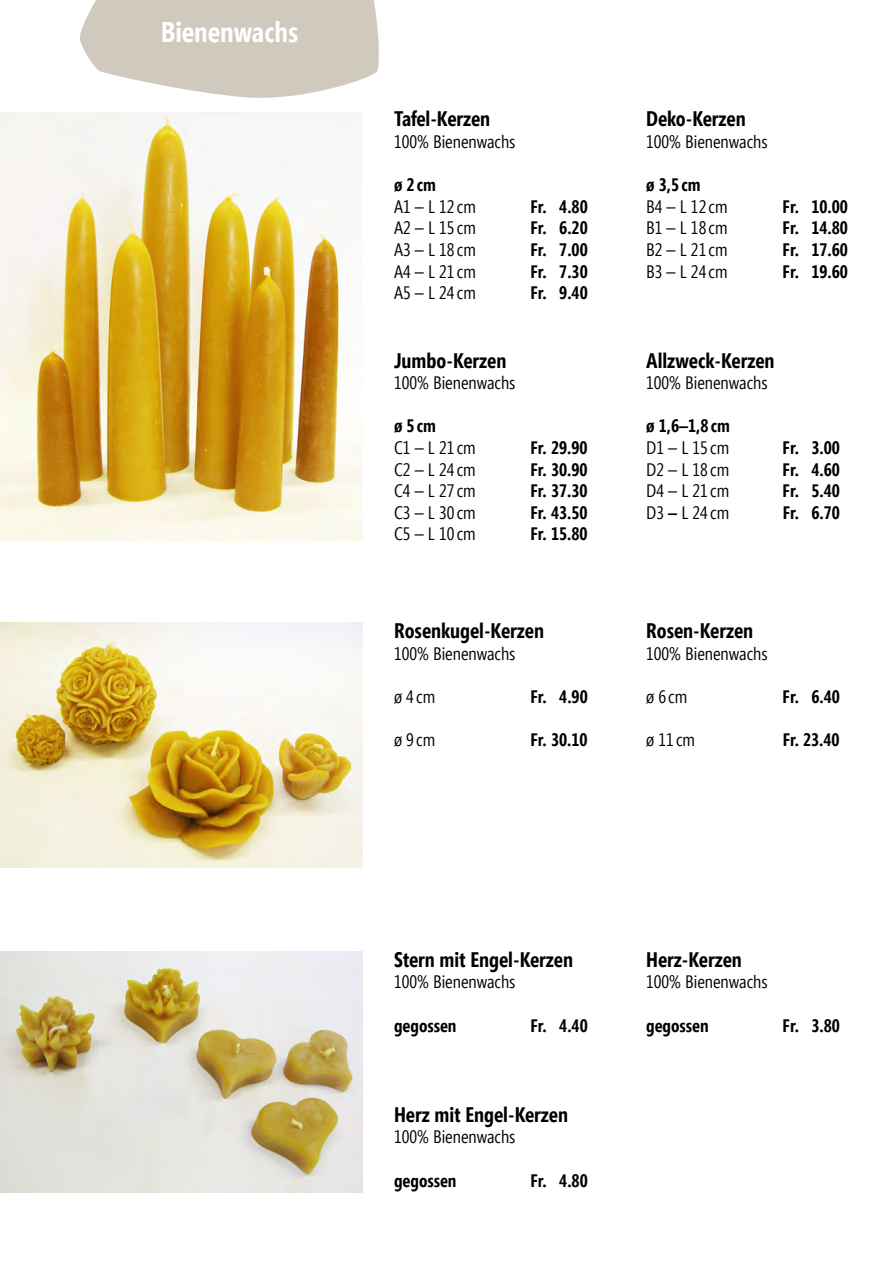
<style>
.page{position:relative;width:893px;height:1263px;background:#fff}
.page>*{position:absolute;margin:0;border:0;box-sizing:border-box;transform-origin:0 0}
.t1{font:700 28.5px "Segoe Condensed";color:#fff}
.t2{font:700 21px "Segoe Condensed";color:#000}
.t3{font:18px "Segoe Condensed";color:#000}
.t4{font:700 18px "Segoe Condensed";color:#000}
.s1{font-weight:700}
</style>
<div class="page">
<img style="left:0;top:113px;width:363px;height:427px">
<img style="left:0;top:622px;width:363px;height:245px">
<img style="left:0;top:951px;width:363px;height:241px">
<svg style="left:80px;top:0;width:299px;height:98px;background:#d6d0c6"></svg>
<h1 class="t1" style="left:161px;top:14px;width:139px">Bienenwachs</h1>
<p class="t2" style="left:394px;top:106px;width:98px">Tafel-Kerzen</p>
<p class="t3" style="left:394px;top:130px;width:123px">100% Bienenwachs</p>
<p class="t4" style="left:394px;top:174px;width:44px">ø 2cm</p>
<p class="t3" style="left:394px;top:195px;width:83px">A1 – L 12 cm</p>
<p class="t4" style="left:531px;top:195px;width:59px">Fr. 4.80</p>
<p class="t3" style="left:394px;top:217px;width:83px">A2 – L 15 cm</p>
<p class="t4" style="left:531px;top:217px;width:59px">Fr. 6.20</p>
<p class="t3" style="left:394px;top:238px;width:83px">A3 – L 18 cm</p>
<p class="t4" style="left:531px;top:238px;width:59px">Fr. 7.00</p>
<p class="t3" style="left:394px;top:260px;width:83px">A4 – L 21 cm</p>
<p class="t4" style="left:531px;top:260px;width:59px">Fr. 7.30</p>
<p class="t3" style="left:394px;top:282px;width:83px">A5 – L 24 cm</p>
<p class="t4" style="left:531px;top:282px;width:59px">Fr. 9.40</p>
<p class="t2" style="left:394px;top:347px;width:114px">Jumbo-Kerzen</p>
<p class="t3" style="left:394px;top:372px;width:123px">100% Bienenwachs</p>
<p class="t4" style="left:394px;top:415px;width:44px">ø 5cm</p>
<p class="t3" style="left:394px;top:436px;width:83px">C1 – L 21 cm</p>
<p class="t4" style="left:531px;top:436px;width:59px">Fr. 29.90</p>
<p class="t3" style="left:394px;top:458px;width:83px">C2 – L 24 cm</p>
<p class="t4" style="left:531px;top:458px;width:59px">Fr. 30.90</p>
<p class="t3" style="left:394px;top:480px;width:83px">C4 – L 27 cm</p>
<p class="t4" style="left:531px;top:480px;width:59px">Fr. 37.30</p>
<p class="t3" style="left:394px;top:501px;width:83px">C3 – L 30 cm</p>
<p class="t4" style="left:531px;top:501px;width:59px">Fr. 43.50</p>
<p class="t3" style="left:394px;top:523px;width:83px">C5 – L 10 cm</p>
<p class="t4" style="left:531px;top:523px;width:59px">Fr. 15.80</p>
<p class="t2" style="left:394px;top:618px;width:152px">Rosenkugel-Kerzen</p>
<p class="t3" style="left:394px;top:642px;width:123px">100% Bienenwachs</p>
<p class="t3" style="left:394px;top:685px;width:43px">ø 4cm</p>
<p class="t4" style="left:531px;top:685px;width:59px">Fr. 4.90</p>
<p class="t3" style="left:394px;top:728px;width:43px">ø 9cm</p>
<p class="t4" style="left:531px;top:728px;width:59px">Fr. 30.10</p>
<p class="t2" style="left:646px;top:106px;width:101px">Deko-Kerzen</p>
<p class="t3" style="left:646px;top:130px;width:123px">100% Bienenwachs</p>
<p class="t4" style="left:646px;top:174px;width:56px">ø 3,5 cm</p>
<p class="t3" style="left:646px;top:195px;width:83px">B4 – L 12 cm</p>
<p class="t4" style="left:783px;top:195px;width:67px">Fr. 10.00</p>
<p class="t3" style="left:646px;top:217px;width:83px">B1 – L 18 cm</p>
<p class="t4" style="left:783px;top:217px;width:67px">Fr. 14.80</p>
<p class="t3" style="left:646px;top:238px;width:83px">B2 – L 21 cm</p>
<p class="t4" style="left:783px;top:238px;width:67px">Fr. 17.60</p>
<p class="t3" style="left:646px;top:260px;width:83px">B3 – L 24 cm</p>
<p class="t4" style="left:783px;top:260px;width:67px">Fr. 19.60</p>
<p class="t2" style="left:646px;top:347px;width:130px">Allzweck-Kerzen</p>
<p class="t3" style="left:646px;top:372px;width:123px">100% Bienenwachs</p>
<p class="t4" style="left:646px;top:415px;width:85px">ø 1,6–1,8 cm</p>
<p class="t3" style="left:646px;top:436px;width:85px">D1 – L 15 cm</p>
<p class="t4" style="left:783px;top:436px;width:59px">Fr. 3.00</p>
<p class="t3" style="left:646px;top:458px;width:85px">D2 – L 18 cm</p>
<p class="t4" style="left:783px;top:458px;width:59px">Fr. 4.60</p>
<p class="t3" style="left:646px;top:480px;width:85px">D4 – L 21 cm</p>
<p class="t4" style="left:783px;top:480px;width:59px">Fr. 5.40</p>
<p class="t3" style="left:646px;top:501px;width:85px">D3 <span class="s1">–</span> L 24 cm</p>
<p class="t4" style="left:783px;top:501px;width:59px">Fr. 6.70</p>
<p class="t2" style="left:646px;top:618px;width:109px">Rosen-Kerzen</p>
<p class="t3" style="left:646px;top:642px;width:123px">100% Bienenwachs</p>
<p class="t3" style="left:646px;top:685px;width:43px">ø 6cm</p>
<p class="t4" style="left:783px;top:685px;width:59px">Fr. 6.40</p>
<p class="t3" style="left:646px;top:728px;width:50px">ø 11 cm</p>
<p class="t4" style="left:783px;top:728px;width:59px">Fr. 23.40</p>
<p class="t2" style="left:394px;top:946px;width:181px">Stern mit Engel-Kerzen</p>
<p class="t3" style="left:394px;top:971px;width:123px">100% Bienenwachs</p>
<p class="t4" style="left:394px;top:1014px;width:64px">gegossen</p>
<p class="t4" style="left:531px;top:1014px;width:59px">Fr. 4.40</p>
<p class="t2" style="left:394px;top:1101px;width:176px">Herz mit Engel-Kerzen</p>
<p class="t3" style="left:394px;top:1126px;width:123px">100% Bienenwachs</p>
<p class="t4" style="left:394px;top:1169px;width:64px">gegossen</p>
<p class="t4" style="left:531px;top:1169px;width:59px">Fr. 4.80</p>
<p class="t2" style="left:646px;top:946px;width:97px">Herz-Kerzen</p>
<p class="t3" style="left:646px;top:971px;width:123px">100% Bienenwachs</p>
<p class="t4" style="left:646px;top:1014px;width:64px">gegossen</p>
<p class="t4" style="left:783px;top:1014px;width:59px">Fr. 3.80</p>
</div>
